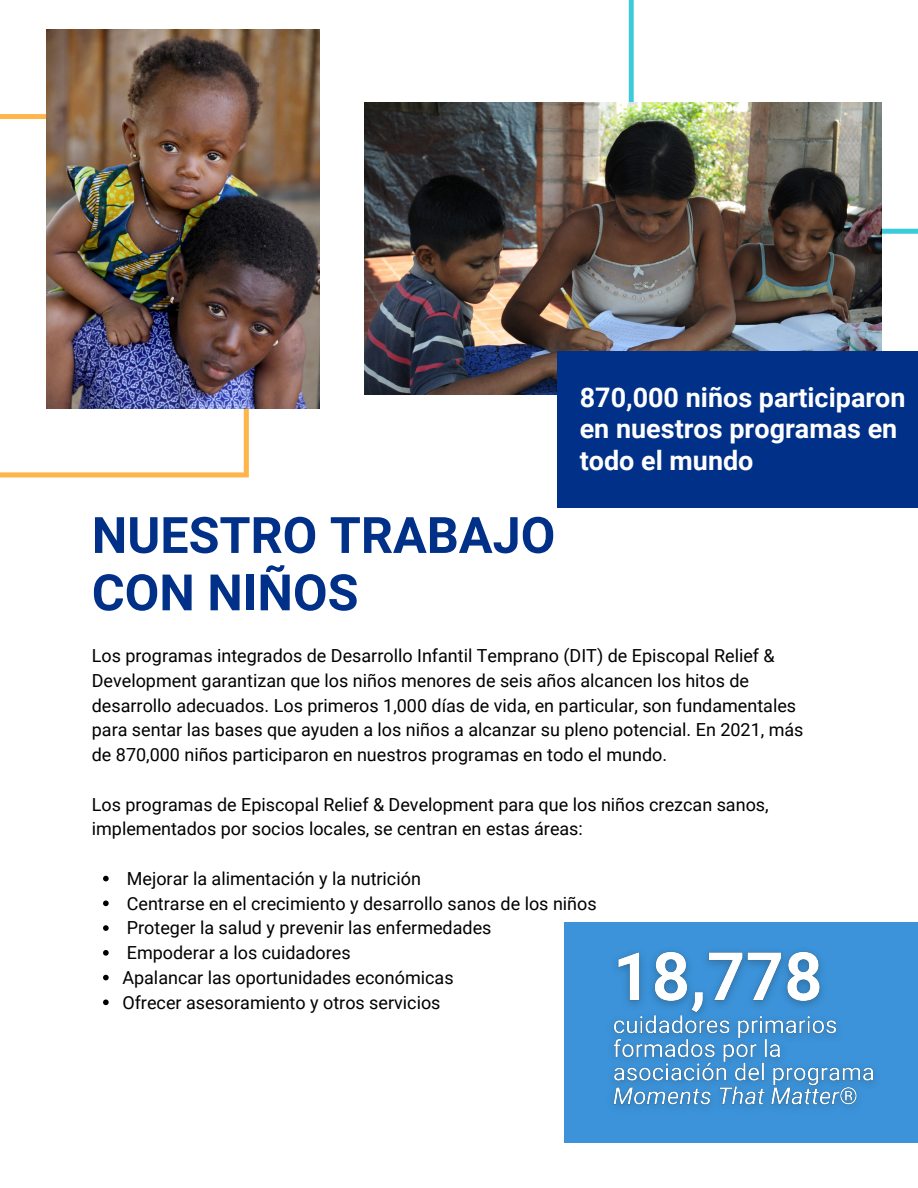
<style>
.page{position:relative;width:918px;height:1188px;background:#fff}
.page>*{position:absolute;margin:0;border:0;box-sizing:border-box;transform-origin:0 0}
.t1{font:700 50.25px/57.3px "Roboto";color:#003087}
.t2{font:700 27px/31.5px "Roboto";color:#fff}
.t3{font:18px/24.8px "Roboto";color:#000}
</style>
<div class="page">
<svg style="left:0;top:114px;width:249px;height:363px"></svg>
<img style="left:46px;top:29px;width:273px;height:379px">
<svg style="left:629px;top:0;width:289px;height:234px"></svg>
<img style="left:365px;top:102px;width:516px;height:293px">
<div style="left:557px;top:351px;width:361px;height:156px;background:#003087"></div>
<svg style="left:103px;top:876px;width:6px;height:5px"></svg>
<svg style="left:103px;top:901px;width:6px;height:5px"></svg>
<svg style="left:103px;top:925px;width:6px;height:6px"></svg>
<svg style="left:103px;top:950px;width:6px;height:6px"></svg>
<svg style="left:103px;top:975px;width:6px;height:5px"></svg>
<svg style="left:103px;top:1000px;width:6px;height:5px"></svg>
<div style="left:565px;top:923px;width:353px;height:220px;background:#3c93d9"></div>
<img style="left:613px;top:951px;width:262px;height:157px">
<h1 class="t1" style="left:92px;top:507px;width:465px">NUESTRO TRABAJO<br>CON NIÑOS</h1>
<h2 class="t2" style="left:580px;top:382px;width:327px">870,000 niños participaron en nuestros programas en todo el mundo</h2>
<p class="t3" style="left:92px;top:643px;width:713px">Los programas integrados de Desarrollo Infantil Temprano (DIT) de Episcopal Relief &amp; Development garantizan que los niños menores de seis años alcancen los hitos de desarrollo adecuados. Los primeros 1,000 días de vida, en particular, son fundamentales para sentar las bases que ayuden a los niños a alcanzar su pleno potencial. En 2021, más de 870,000 niños participaron en nuestros programas en todo el mundo.</p>
<p class="t3" style="left:92px;top:792px;width:678px">Los programas de Episcopal Relief &amp; Development para que los niños crezcan sanos, implementados por socios locales, se centran en estas áreas:</p>
<p class="t3" style="left:122px;top:866px;width:476px">Mejorar la alimentación y la nutrición<br>Centrarse en el crecimiento y desarrollo sanos de los niños Proteger la salud y prevenir las enfermedades<br>Empoderar a los cuidadores<br>Apalancar las oportunidades económicas<br>Ofrecer asesoramiento y otros servicios</p>
</div>
